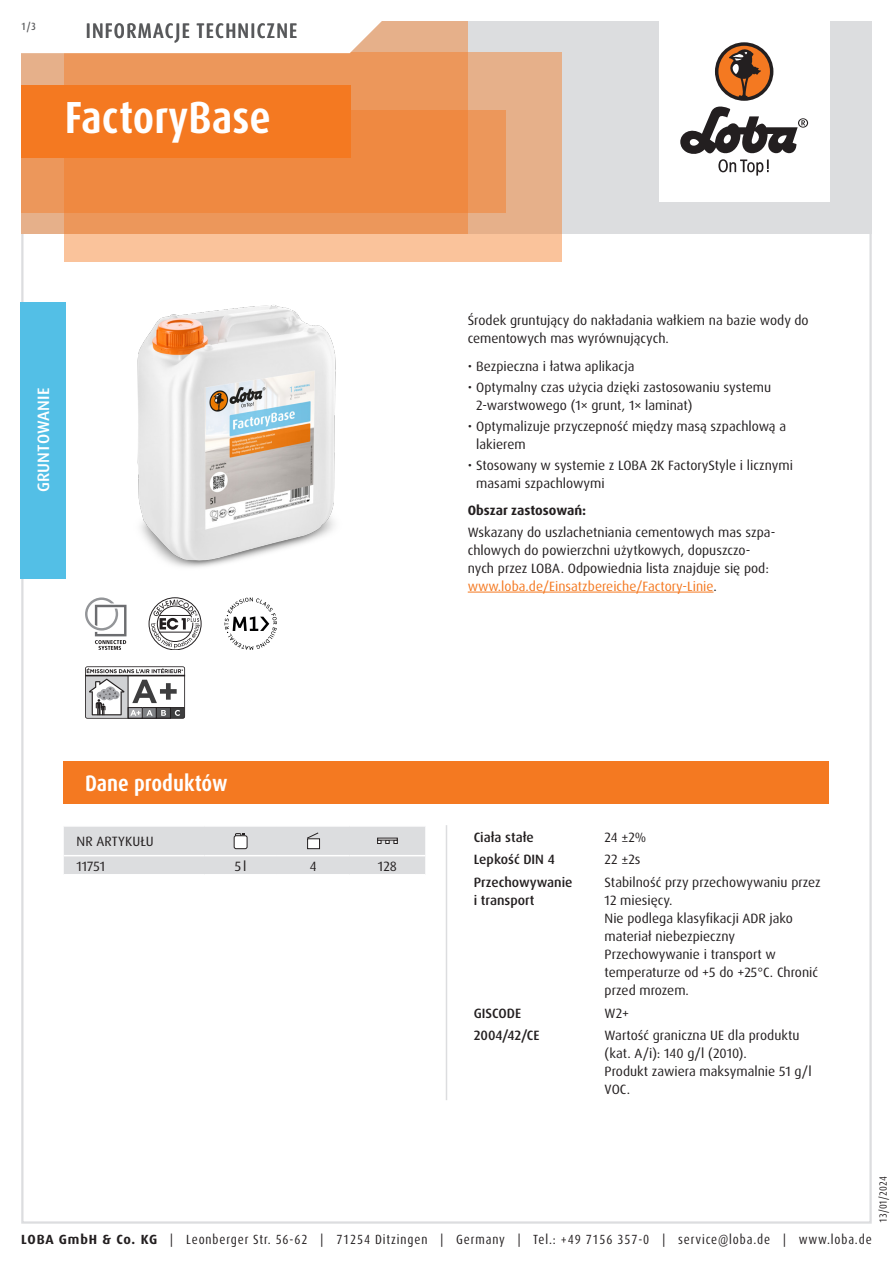
<style>
.page{position:relative;width:893px;height:1263px;background:#fff}
.page>*{position:absolute;margin:0;border:0;box-sizing:border-box;transform-origin:0 0}
.Produktname_weiss{font:700 condensed 45px "Dax Pro";color:#fff}
.Abschnitt{font:700 condensed 22.5px "Dax Pro";color:#fff}
.TI{font:500 condensed 21px "Dax Pro";letter-spacing:.06em;color:#57585a}
.Produktart_Grundierung{font:500 16.5px "Dax Pro";letter-spacing:.01em;color:#fff}
.Text{font:13.5px/18px "Dax Pro";color:#231f20}
.Text_ohne_Silbentrennung{font:13.5px/18px "Dax Pro";color:#231f20}
.Text_Medium{font:500 13.5px/18px "Dax Pro";color:#231f20}
.Text_Bold{font:700 13.5px "Dax Pro";color:#231f20}
.Text_Großbuchstaben{font:13.5px "Dax Pro";letter-spacing:.01em;color:#231f20}
.Text_zentriert{font:13.5px "Dax Pro";color:#231f20}
.t1{font:condensed 13.35px "Dax Pro";letter-spacing:.065em;color:#231f20}
.t2{font:condensed 10.5px "Dax Pro";color:#231f20}
.t3{font:500 condensed 10.5px "Dax Pro";color:#57585a}
.s1{color:#f47921}
.s2{font-weight:700;font-stretch:normal}
</style>
<div class="page">
<hr style="left:446px;top:825px;width:1px;height:275px;background:#dcdddf">
<svg style="left:64px;top:826px;width:361px;height:48px;background:#dbdcde"></svg>
<div style="left:64px;top:761px;width:765px;height:43px;background:#f47921"></div>
<svg style="left:85px;top:597px;width:41px;height:53px"></svg>
<svg style="left:149px;top:597px;width:52px;height:53px"></svg>
<svg style="left:225px;top:597px;width:52px;height:53px"></svg>
<svg style="left:85px;top:666px;width:100px;height:53px"></svg>
<hr style="left:468px;top:592px;width:245px;height:1px;background:#f47921">
<img style="left:137px;top:305px;width:199px;height:263px">
<div style="left:20px;top:302px;width:46px;height:276px;background:#53bfe6"></div>
<div style="left:21px;top:21px;width:851px;height:213px;background:#dcdddf"></div>
<div style="left:659px;top:0;width:170px;height:202px;background:#fff"></div>
<svg style="left:680px;top:106px;width:128px;height:70px"></svg>
<div style="left:715px;top:42px;width:58px;height:59px;background:#231f20;border-radius:50%"></div>
<svg style="left:718px;top:45px;width:52px;height:52px"></svg>
<div style="left:64px;top:52px;width:497px;height:209px;background:linear-gradient(to right,#fec79f,#efb992)"></div>
<div style="left:21px;top:111px;width:485px;height:102px;background:#ec975b"></div>
<svg style="left:21px;top:21px;width:447px;height:213px;background:#ed9150"></svg>
<svg style="left:21px;top:21px;width:411px;height:34px;background:#faede4"></svg>
<div style="left:21px;top:85px;width:330px;height:72px;background:#f47921"></div>
<p class="t3" style="left:21px;top:19px;width:16px">1/3</p>
<p class="TI" style="left:86px;top:17px;width:213px">INFORMACJE TECHNICZNE</p>
<p class="Produktname_weiss" style="left:65px;top:89px;width:208px">FactoryBase</p>
<p class="Produktart_Grundierung" style="left:33px;top:492px;width:106px;rotate:-90deg">GRUNTOWANIE</p>
<p class="Text" style="left:468px;top:312px;width:342px">Środek gruntujący do nakładania wałkiem na bazie wody do cementowych mas wyrównujących.</p>
<p class="Text" style="left:468px;top:357px;width:168px">• Bezpieczna i łatwa aplikacja</p>
<p class="Text" style="left:476px;top:378px;width:296px;text-indent:-9px">• Optymalny czas użycia dzięki zastosowaniu systemu<br>2-warstwowego (1× grunt, 1× laminat)</p>
<p class="Text" style="left:476px;top:417px;width:311px;text-indent:-9px">• Optymalizuje przyczepność między masą szpachlową a lakierem</p>
<p class="Text" style="left:476px;top:456px;width:318px;text-indent:-9px">• Stosowany w systemie z LOBA 2K FactoryStyle i licznymi masami szpachlowymi</p>
<p class="Text_Bold" style="left:468px;top:502px;width:120px">Obszar zastosowań:</p>
<p class="Text" style="left:468px;top:523px;width:309px">Wskazany do uszlachetniania cementowych mas szpa&shy;chlowych do powierzchni użytkowych, dopuszczo&shy;nych przez LOBA. Odpowiednia lista znajduje się pod: <span class="s1">www.loba.de/Einsatzbereiche/Factory-Linie</span>.</p>
<p class="Abschnitt" style="left:85px;top:769px;width:144px">Dane produktów</p>
<p class="Text_Großbuchstaben" style="left:77px;top:833px;width:79px">NR ARTYKUŁU</p>
<p class="Text" style="left:77px;top:857px;width:30px">11751</p>
<p class="Text_zentriert" style="left:235px;top:857px;width:13px">5l</p>
<p class="Text_zentriert" style="left:310px;top:857px;width:8px">4</p>
<p class="Text_zentriert" style="left:378px;top:857px;width:20px">128</p>
<p class="Text_Medium" style="left:474px;top:828px;width:62px">Ciała stałe</p>
<p class="Text_ohne_Silbentrennung" style="left:605px;top:828px;width:43px">24 ±2%</p>
<p class="Text_Medium" style="left:474px;top:851px;width:83px">Lepkość DIN 4</p>
<p class="Text_ohne_Silbentrennung" style="left:605px;top:851px;width:37px">22 ±2s</p>
<p class="Text_Medium" style="left:474px;top:873px;width:100px">Przechowywanie i transport</p>
<p class="Text_ohne_Silbentrennung" style="left:605px;top:873px;width:218px">Stabilność przy przechowywaniu przez<br>12 miesięcy.</p>
<p class="Text_ohne_Silbentrennung" style="left:605px;top:909px;width:190px">Nie podlega klasyfikacji ADR jako materiał niebezpieczny</p>
<p class="Text_ohne_Silbentrennung" style="left:605px;top:945px;width:215px">Przechowywanie i transport w temperaturze od +5 do +25°C. Chronić przed mrozem.</p>
<p class="Text_Medium" style="left:474px;top:1004px;width:49px">GISCODE</p>
<p class="Text_ohne_Silbentrennung" style="left:605px;top:1004px;width:26px">W2+</p>
<p class="Text_Medium" style="left:474px;top:1026px;width:67px">2004/42/CE</p>
<p class="Text_ohne_Silbentrennung" style="left:605px;top:1026px;width:196px">Wartość graniczna UE dla produktu (kat. A/i): 140 g/l (2010).</p>
<p class="Text_ohne_Silbentrennung" style="left:605px;top:1062px;width:209px">Produkt zawiera maksymalnie 51 g/l<br>VOC.</p>
<p class="t2" style="left:876px;top:1222px;width:48px;rotate:-90deg">13/01/2024</p>
<p class="t1" style="left:21px;top:1230px;width:852px"><span class="s2">LOBA GmbH &amp; Co. KG</span> | Leonberger Str. 56-62 | 71254 Ditzingen | Germany | Tel.: +49 7156 357-0 | service@loba.de | www.loba.de</p>
</div>
